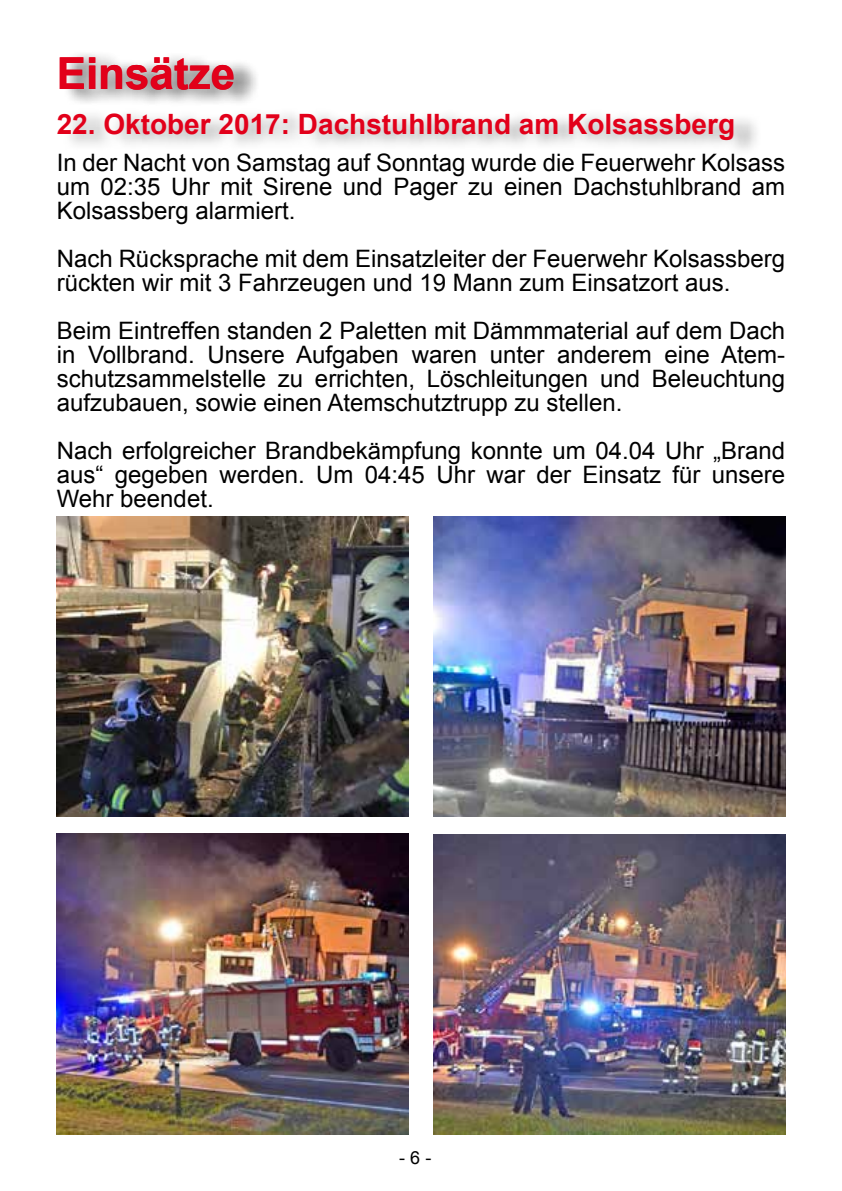
<style>
.page{position:relative;width:842px;height:1191px;background:#fff}
.page>*{position:absolute;margin:0;border:0;box-sizing:border-box;transform-origin:0 0}
.t1{font:700 44px "Arial";color:#e2001a}
.t2{font:700 28px "Arial";color:#e2001a}
.t3{font:24px/24px "Arial";color:#000;text-align:justify}
.t4{font:18px "Arial";color:#000}
</style>
<div class="page">
<div style="left:63px;top:50px;width:198px;height:56px;background:#000;opacity:.35"></div>
<img style="left:57px;top:516px;width:351px;height:300px">
<img style="left:57px;top:833px;width:351px;height:301px">
<img style="left:434px;top:834px;width:351px;height:300px">
<div style="left:63px;top:107px;width:699px;height:50px;background:#000;opacity:.35"></div>
<img style="left:434px;top:516px;width:351px;height:300px">
<h1 class="t1" style="left:57px;top:44px;width:180px">Einsätze</h1>
<p class="t2" style="left:57px;top:105px;width:680px">22. Oktober 2017: Dachstuhlbrand am Kolsassberg</p>
<p class="t3" style="left:57px;top:150px;width:730px">In der Nacht von Samstag auf Sonntag wurde die Feuerwehr Kolsass um 02:35 Uhr mit Sirene und Pager zu einen Dachstuhlbrand am Kolsassberg alarmiert.</p>
<p class="t3" style="left:57px;top:246px;width:730px">Nach Rücksprache mit dem Einsatzleiter der Feuerwehr Kolsassberg rückten wir mit 3 Fahrzeugen und 19 Mann zum Einsatzort aus.</p>
<p class="t3" style="left:57px;top:318px;width:730px">Beim Eintreffen standen 2 Paletten mit Dämmmaterial auf dem Dach in Vollbrand. Unsere Aufgaben waren unter anderem eine Atem&shy;schutzsammelstelle zu errichten, Löschleitungen und Beleuchtung aufzubauen, sowie einen Atemschutztrupp zu stellen.</p>
<p class="t3" style="left:57px;top:438px;width:730px">Nach erfolgreicher Brandbekämpfung konnte um 04.04 Uhr „Brand aus“ gegeben werden. Um 04:45 Uhr war der Einsatz für unsere Wehr beendet.</p>
<p class="t4" style="left:399px;top:1146px;width:34px">- 6 -</p>
</div>
